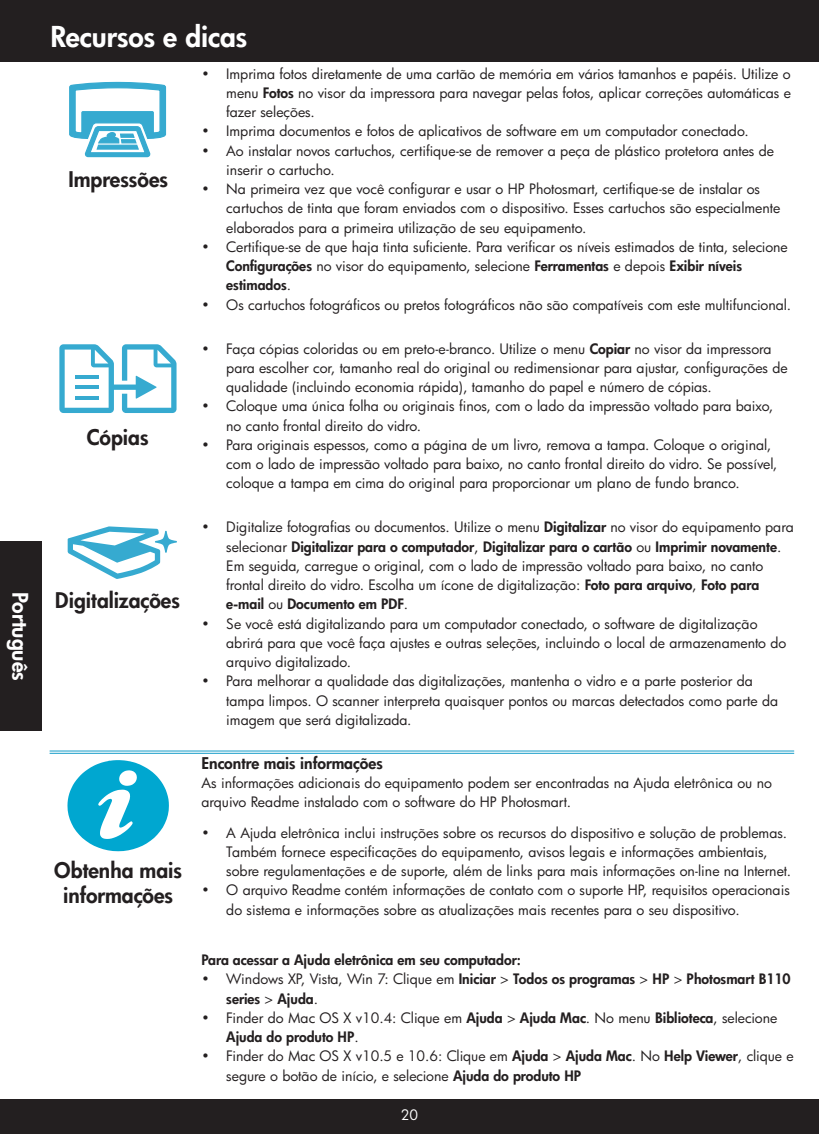
<style>
.page{position:relative;width:819px;height:1134px;background:#fff}
.page>*{position:absolute;margin:0;border:0;box-sizing:border-box;transform-origin:0 0}
.t1{font:800 28px "Futura";color:#fff}
.t2{font:800 21px/25.2px "Futura";color:#231f20;text-align:center}
.t3{font:800 21px "Futura";color:#fff}
.t4{font:800 15.75px "Futura";color:#231f20}
.t5{font:14px/19.2px "Futura";color:#231f20}
.t6{font:800 14px/19.2px "Futura";color:#231f20}
.t7{font:14px "Futura";color:#fff}
.s1{font-weight:800}
.s2{font-weight:400}
</style>
<div class="page">
<div style="left:0;top:1099px;width:819px;height:35px;background:#231f20"></div>
<div style="left:0;top:0;width:819px;height:62px;background:#231f20"></div>
<hr style="left:50px;top:750px;width:744px;height:2px;background:#36aad0">
<hr style="left:50px;top:753px;width:744px;height:1px;background:#36aad0">
<svg style="left:69px;top:81px;width:98px;height:77px"></svg>
<svg style="left:68px;top:526px;width:109px;height:53px"></svg>
<svg style="left:59px;top:344px;width:118px;height:69px"></svg>
<svg style="left:67px;top:760px;width:102px;height:91px"></svg>
<div style="left:0;top:541px;width:42px;height:190px;background:#231f20"></div>
<h2 class="t3" style="left:34px;top:592px;width:90px;rotate:90deg">Português</h2>
<h1 class="t1" style="left:50px;top:18px;width:198px">Recursos e dicas</h1>
<h2 class="t2" style="left:68px;top:167px;width:101px">Impressões</h2>
<h2 class="t2" style="left:87px;top:424px;width:63px">Cópias</h2>
<h2 class="t2" style="left:55px;top:587px;width:126px">Digitalizações</h2>
<h2 class="t2" style="left:54px;top:858px;width:129px">Obtenha mais informações</h2>
<p class="t5" style="left:226px;top:64px;width:566px;text-align:justify;text-indent:-25px">• Imprima fotos diretamente de uma cartão de memória em vários tamanhos e papéis. Utilize o menu <span class="s1">Fotos</span> no visor da impressora para navegar pelas fotos, aplicar correções automáticas e fazer seleções.</p>
<p class="t5" style="left:202px;top:121px;width:549px">• Imprima documentos e fotos de aplicativos de software em um computador conectado.</p>
<p class="t5" style="left:226px;top:141px;width:549px;text-indent:-25px">• Ao instalar novos cartuchos, certifique-se de remover a peça de plástico protetora antes de inserir o cartucho.</p>
<p class="t5" style="left:226px;top:179px;width:556px;text-indent:-25px">• Na primeira vez que você configurar e usar o HP Photosmart, certifique-se de instalar os cartuchos de tinta que foram enviados com o dispositivo. Esses cartuchos são especialmente elaborados para a primeira utilização de seu equipamento.</p>
<p class="t5" style="left:226px;top:237px;width:563px;text-indent:-25px">• Certifique-se de que haja tinta suficiente. Para verificar os níveis estimados de tinta, selecione<br><span class="s1">Configurações</span> no visor do equipamento, selecione <span class="s1">Ferramentas</span> e depois <span class="s1">Exibir níveis estimados</span>.</p>
<p class="t5" style="left:202px;top:295px;width:591px">• Os cartuchos fotográficos ou pretos fotográficos não são compatíveis com este multifuncional.</p>
<p class="t5" style="left:226px;top:339px;width:563px;text-indent:-25px">• Faça cópias coloridas ou em preto-e-branco. Utilize o menu <span class="s1">Copiar</span> no visor da impressora para escolher cor, tamanho real do original ou redimensionar para ajustar, configurações de qualidade (incluindo economia rápida), tamanho do papel e número de cópias.</p>
<p class="t5" style="left:226px;top:396px;width:549px;text-indent:-25px">• Coloque uma única folha ou originais finos, com o lado da impressão voltado para baixo, no canto frontal direito do vidro.</p>
<p class="t5" style="left:226px;top:435px;width:553px;text-indent:-25px">• Para originais espessos, como a página de um livro, remova a tampa. Coloque o original, com o lado de impressão voltado para baixo, no canto frontal direito do vidro. Se possível, coloque a tampa em cima do original para proporcionar um plano de fundo branco.</p>
<p class="t5" style="left:226px;top:517px;width:569px;text-indent:-25px">• Digitalize fotografias ou documentos. Utilize o menu <span class="s1">Digitalizar</span> no visor do equipamento para selecionar <span class="s1">Digitalizar para o computador</span>, <span class="s1">Digitalizar para o cartão</span> ou <span class="s1">Imprimir novamente</span>.<br>Em seguida, carregue o original, com o lado de impressão voltado para baixo, no canto frontal direito do vidro. Escolha um ícone de digitalização: <span class="s1">Foto para arquivo</span>, <span class="s1">Foto para e-mail</span> ou <span class="s1">Documento em PDF</span>.</p>
<p class="t5" style="left:226px;top:614px;width:562px;text-indent:-25px">• Se você está digitalizando para um computador conectado, o software de digitalização abrirá para que você faça ajustes e outras seleções, incluindo o local de armazenamento do arquivo digitalizado.</p>
<p class="t5" style="left:226px;top:671px;width:553px;text-indent:-25px">• Para melhorar a qualidade das digitalizações, mantenha o vidro e a parte posterior da tampa limpos. O scanner interpreta quaisquer pontos ou marcas detectados como parte da imagem que será digitalizada.</p>
<p class="t4" style="left:202px;top:753px;width:183px">Encontre mais informações</p>
<p class="t5" style="left:202px;top:773px;width:572px">As informações adicionais do equipamento podem ser encontradas na Ajuda eletrônica ou no arquivo Readme instalado com o software do HP Photosmart.</p>
<p class="t5" style="left:226px;top:823px;width:566px;text-indent:-25px">• A Ajuda eletrônica inclui instruções sobre os recursos do dispositivo e solução de problemas.<br>Também fornece especificações do equipamento, avisos legais e informações ambientais, sobre regulamentações e de suporte, além de links para mais informações on-line na Internet.</p>
<p class="t5" style="left:226px;top:880px;width:565px;text-indent:-25px">• O arquivo Readme contém informações de contato com o suporte HP, requisitos operacionais do sistema e informações sobre as atualizações mais recentes para o seu dispositivo.</p>
<p class="t6" style="left:202px;top:950px;width:321px">Para acessar a Ajuda eletrônica em seu computador:</p>
<p class="t6" style="left:226px;top:969px;width:566px;text-indent:-25px"><span class="s2">• Windows XP, Vista, Win 7: Clique em</span> Iniciar <span class="s2">&gt;</span> Todos os programas <span class="s2">&gt;</span> HP <span class="s2">&gt;</span> Photosmart B110 series <span class="s2">&gt;</span> Ajuda<span class="s2">.</span></p>
<p class="t5" style="left:226px;top:1008px;width:553px;text-indent:-25px">• Finder do Mac OS X v10.4: Clique em <span class="s1">Ajuda</span> &gt; <span class="s1">Ajuda Mac</span>. No menu <span class="s1">Biblioteca</span>, selecione<br><span class="s1">Ajuda do produto HP</span>.</p>
<p class="t5" style="left:226px;top:1046px;width:569px;text-indent:-25px">• Finder do Mac OS X v10.5 e 10.6: Clique em <span class="s1">Ajuda</span> &gt; <span class="s1">Ajuda Mac</span>. No <span class="s1">Help Viewer</span>, clique e segure o botão de início, e selecione <span class="s1">Ajuda do produto HP</span></p>
<p class="t7" style="left:401px;top:1106px;width:19px">20</p>
</div>
